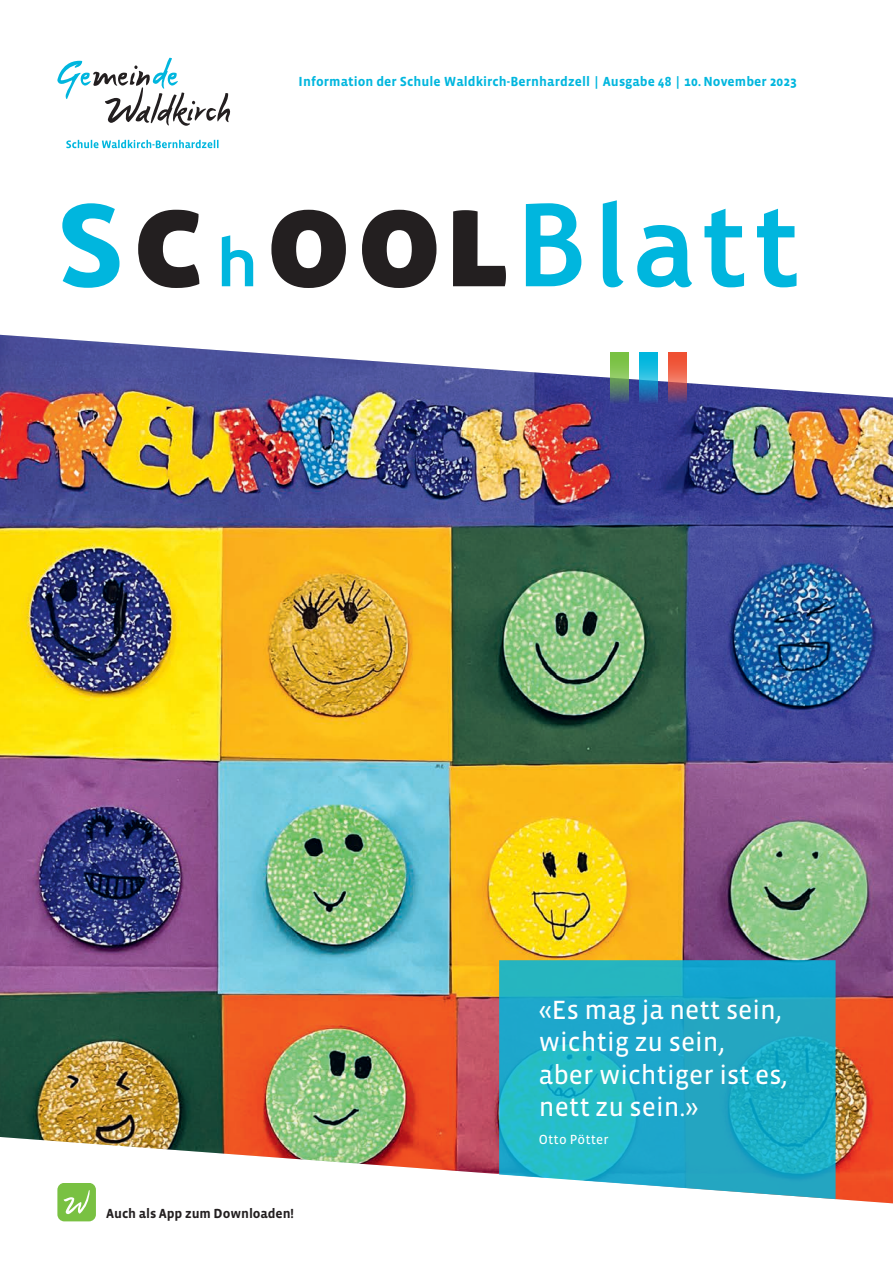
<style>
.page{position:relative;width:893px;height:1263px;background:#fff}
.page>*{position:absolute;margin:0;border:0;box-sizing:border-box;transform-origin:0 0}
.t1{font:27px/32.4px "Vista Sans Reg";color:#fff}
.t2{font:700 13.5px "Vista Sans";letter-spacing:.005em;color:#00b6de}
.t3{font:700 13.5px "Vista Sans";letter-spacing:-.005em;color:#231f20}
.t4{font:13.5px "Vista Sans Reg";letter-spacing:.01em;color:#fff}
</style>
<div class="page">
<img style="left:0;top:335px;width:893px;height:868px">
<svg style="left:499px;top:960px;width:337px;height:239px;background:#2ab0c9"></svg>
<svg style="left:610px;top:352px;width:19px;height:51px"></svg>
<svg style="left:639px;top:352px;width:19px;height:51px"></svg>
<svg style="left:668px;top:352px;width:19px;height:51px"></svg>
<svg style="left:57px;top:1183px;width:39px;height:38px"></svg>
<svg style="left:526px;top:200px;width:270px;height:87px"></svg>
<svg style="left:222px;top:235px;width:31px;height:51px"></svg>
<svg style="left:62px;top:203px;width:58px;height:85px"></svg>
<svg style="left:138px;top:210px;width:61px;height:78px"></svg>
<svg style="left:271px;top:210px;width:75px;height:78px"></svg>
<svg style="left:362px;top:210px;width:74px;height:78px"></svg>
<svg style="left:453px;top:210px;width:53px;height:76px"></svg>
<svg style="left:57px;top:58px;width:173px;height:68px"></svg>
<svg style="left:66px;top:140px;width:152px;height:8px"></svg>
<p class="t2" style="left:299px;top:74px;width:500px">Information der Schule Waldkirch-Bernhardzell | Ausgabe 48 | 10.November 2023</p>
<p class="t3" style="left:106px;top:1207px;width:189px">Auch als App zum Downloaden!</p>
<h1 class="t1" style="left:539px;top:994px;width:250px">«Es mag ja nett sein, wichtig zu sein,<br>aber wichtiger ist es, nett zu sein.»</h1>
<p class="t4" style="left:539px;top:1132px;width:71px">Otto Pötter</p>
</div>
